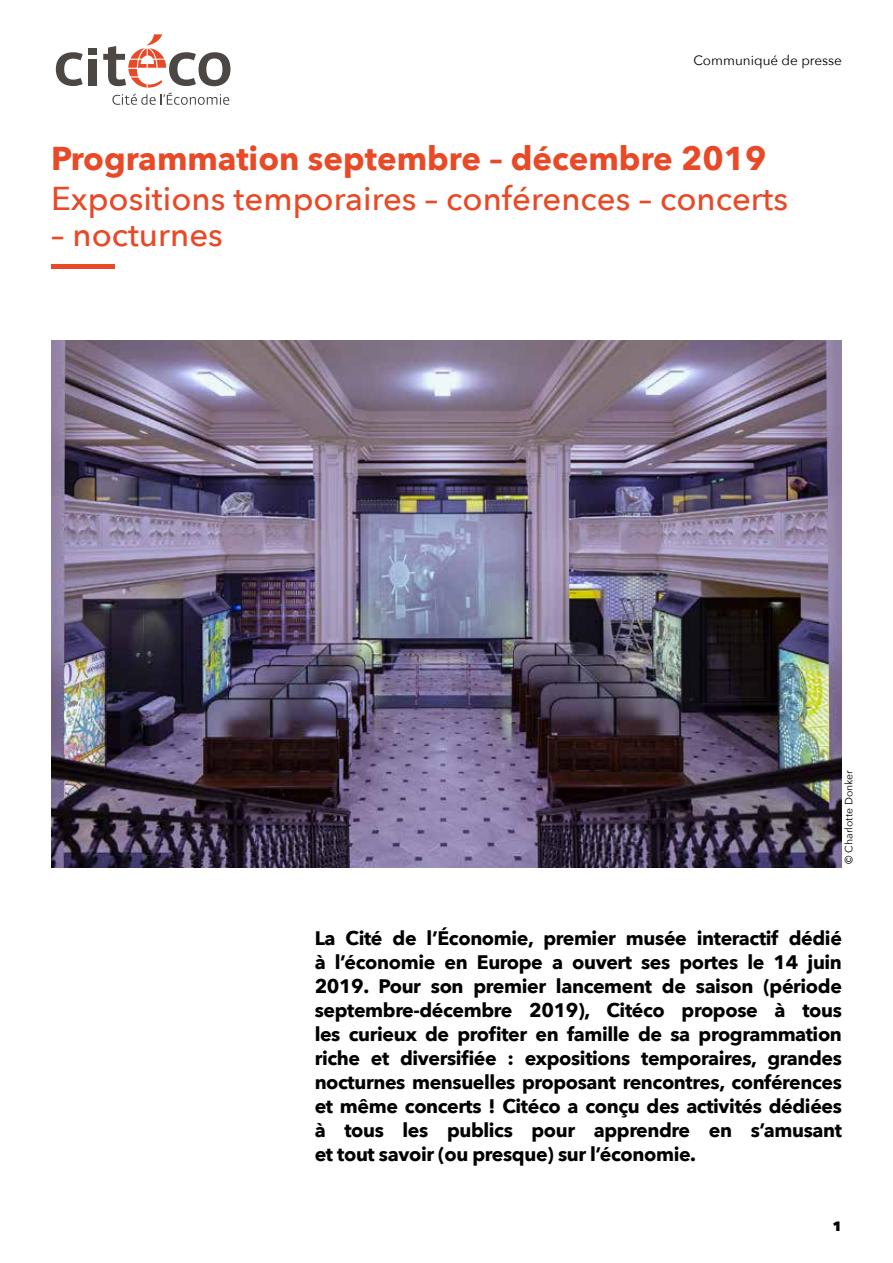
<style>
.page{position:relative;width:893px;height:1263px;background:#fff}
.page>*{position:absolute;margin:0;border:0;box-sizing:border-box;transform-origin:0 0}
.t1{font:500 33px "Avenir Next";color:#e84926}
.t2{font:700 33px "Avenir Next";color:#e84926}
.t3{font:700 19.5px/24px "Avenir Next";letter-spacing:-.02em;color:#000;text-align:justify}
.t4{font:13.5px "Avenir Next";color:#000}
.t5{font:800 13.5px "Avenir Next";color:#000}
.t6{font:10.5px "Avenir Next";color:#000}
</style>
<div class="page">
<div style="left:89px;top:59px;width:8px;height:27px;background:#4b4745"></div>
<div style="left:89px;top:48px;width:8px;height:7px;background:#4b4745"></div>
<svg style="left:56px;top:52px;width:27px;height:34px"></svg>
<svg style="left:103px;top:34px;width:127px;height:71px"></svg>
<hr style="left:51px;top:264px;width:64px;height:4px;background:#e84926">
<img style="left:51px;top:340px;width:791px;height:527px">
<p class="t4" style="left:693px;top:48px;width:150px">Communiqué de presse</p>
<h1 class="t2" style="left:51px;top:130px;width:717px">Programmation septembre – décembre 2019</h1>
<h1 class="t1" style="left:51px;top:170px;width:738px">Expositions temporaires – conférences – concerts</h1>
<h1 class="t1" style="left:51px;top:206px;width:173px">– nocturnes</h1>
<p class="t6" style="left:840px;top:864px;width:95px;rotate:-90deg">© Charlotte Donker</p>
<p class="t3" style="left:315px;top:925px;width:529px">La Cité de l’Économie, premier musée interactif dédié à l’économie en Europe a ouvert ses portes le 14 juin 2019. Pour son premier lancement de saison (période septembre-décembre 2019), Citéco propose à tous les curieux de profiter en famille de sa programmation riche et diversifiée : expositions temporaires, grandes nocturnes mensuelles proposant rencontres, conférences et même concerts ! Citéco a conçu des activités dédiées à tous les publics pour apprendre en s’amusant et tout savoir (ou presque) sur l’économie.</p>
<p class="t5" style="left:832px;top:1218px;width:11px">1</p>
</div>
